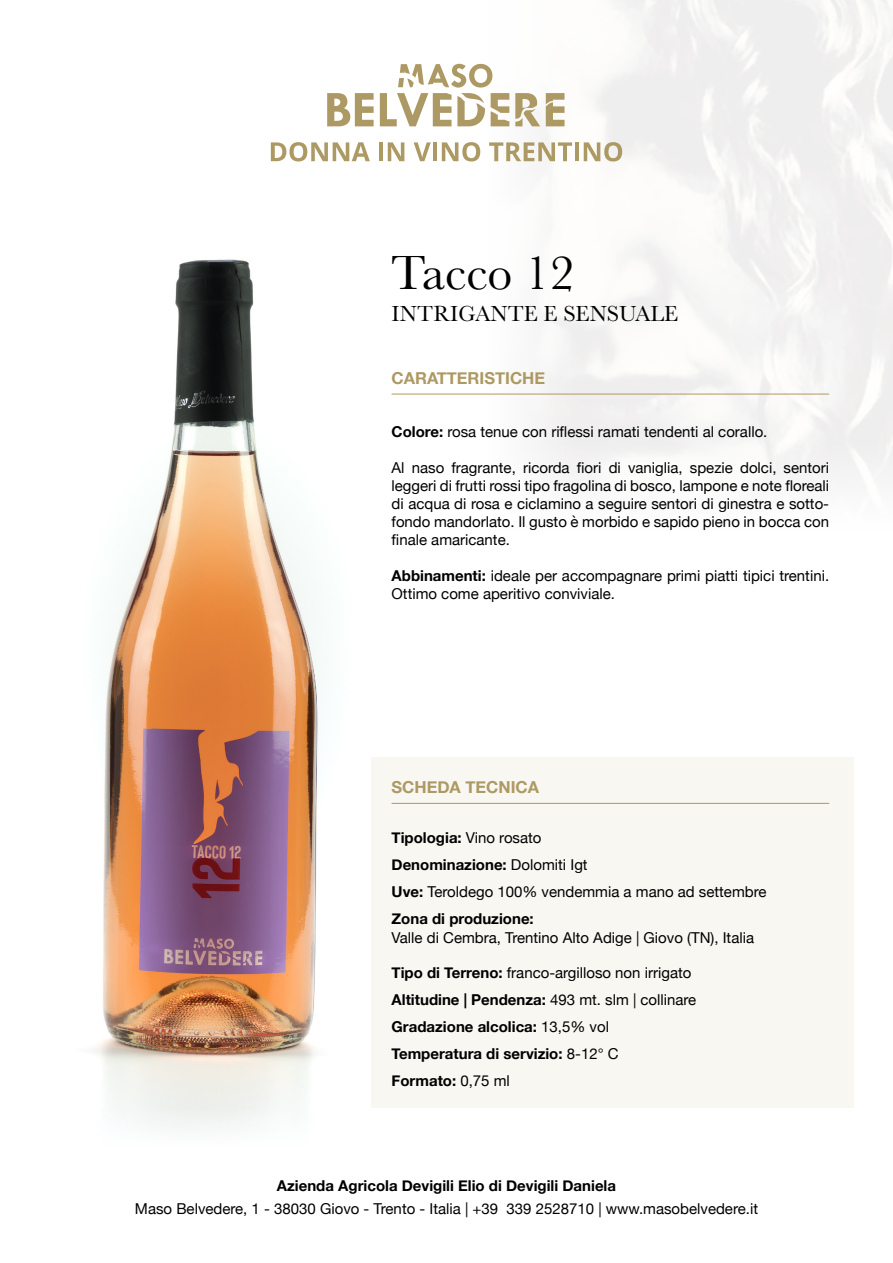
<style>
.page{position:relative;width:893px;height:1263px;background:#fff}
.page>*{position:absolute;margin:0;border:0;box-sizing:border-box;transform-origin:0 0}
.t1{font:49.5px "Baskerville URW";letter-spacing:-.005em;color:#000}
.t2{font:22.5px "Baskerville URW";color:#000}
.t3{font:700 16.5px "Helvetica Neue";color:#ad9963}
.t4{font:15px/18px "Helvetica Neue";color:#000}
.t5{font:700 15px/27px "Helvetica Neue";color:#000}
.s1{font-weight:700}
.s2{font-weight:400}
</style>
<div class="page">
<svg style="left:271px;top:142px;width:99px;height:19px"></svg>
<hr style="left:379px;top:142px;width:4px;height:19px;background:#ad9963">
<svg style="left:388px;top:142px;width:16px;height:19px"></svg>
<svg style="left:414px;top:142px;width:17px;height:19px"></svg>
<hr style="left:433px;top:142px;width:4px;height:19px;background:#ad9963">
<svg style="left:442px;top:142px;width:38px;height:19px"></svg>
<svg style="left:489px;top:142px;width:83px;height:19px"></svg>
<hr style="left:575px;top:142px;width:4px;height:19px;background:#ad9963">
<svg style="left:584px;top:142px;width:38px;height:19px"></svg>
<svg style="left:327px;top:64px;width:237px;height:62px"></svg>
<div style="left:370px;top:757px;width:484px;height:351px;background:#f8f7f2"></div>
<img style="left:94px;top:259px;width:225px;height:840px">
<hr style="left:392px;top:394px;width:437px;height:1px;background:#ad9963">
<hr style="left:392px;top:803px;width:437px;height:1px;background:#ad9963">
<h1 class="t1" style="left:392px;top:239px;width:185px">Tacco 12</h1>
<h2 class="t2" style="left:392px;top:299px;width:288px">INTRIGANTE E SENSUALE</h2>
<p class="t3" style="left:392px;top:365px;width:155px">CARATTERISTICHE</p>
<p class="t4" style="left:392px;top:423px;width:377px"><span class="s1">Colore:</span> rosa tenue con riflessi ramati tendenti al corallo.</p>
<p class="t4" style="left:392px;top:459px;width:439px;text-align:justify">Al naso fragrante, ricorda fiori di vaniglia, spezie dolci, sentori leggeri di frutti rossi tipo fragolina di bosco, lampone e note floreali di acqua di rosa e ciclamino a seguire sentori di ginestra e sotto&shy;fondo mandorlato. Il gusto è morbido e sapido pieno in bocca con finale amaricante.</p>
<p class="t4" style="left:392px;top:567px;width:439px"><span class="s1">Abbinamenti:</span> ideale per accompagnare primi piatti tipici trentini.<br>Ottimo come aperitivo conviviale.</p>
<p class="t3" style="left:392px;top:774px;width:149px">SCHEDA TECNICA</p>
<p class="t4" style="left:392px;top:825px;width:376px;line-height:27px"><span class="s1">Tipologia:</span> Vino rosato<br><span class="s1">Denominazione:</span> Dolomiti Igt<br><span class="s1">Uve:</span> Teroldego 100% vendemmia a mano ad settembre<br><span class="s1">Zona di produzione:</span></p>
<p class="t4" style="left:392px;top:930px;width:364px">Valle di Cembra, Trentino Alto Adige | Giovo (TN), Italia</p>
<p class="t5" style="left:392px;top:959px;width:306px">Tipo di Terreno: <span class="s2">franco-argilloso non irrigato </span>Altitudine | Pendenza: <span class="s2">493 mt. slm | collinare </span>Gradazione alcolica: <span class="s2">13,5% vol </span>Temperatura di servizio: <span class="s2">8-12° C<br></span>Formato: <span class="s2">0,75 ml</span></p>
<p class="t5" style="left:277px;top:1172px;width:341px">Azienda Agricola Devigili Elio di Devigili Daniela</p>
<p class="t4" style="left:135px;top:1200px;width:625px">Maso Belvedere, 1 - 38030 Giovo - Trento - Italia | +39 339 2528710 | www.masobelvedere.it</p>
</div>
